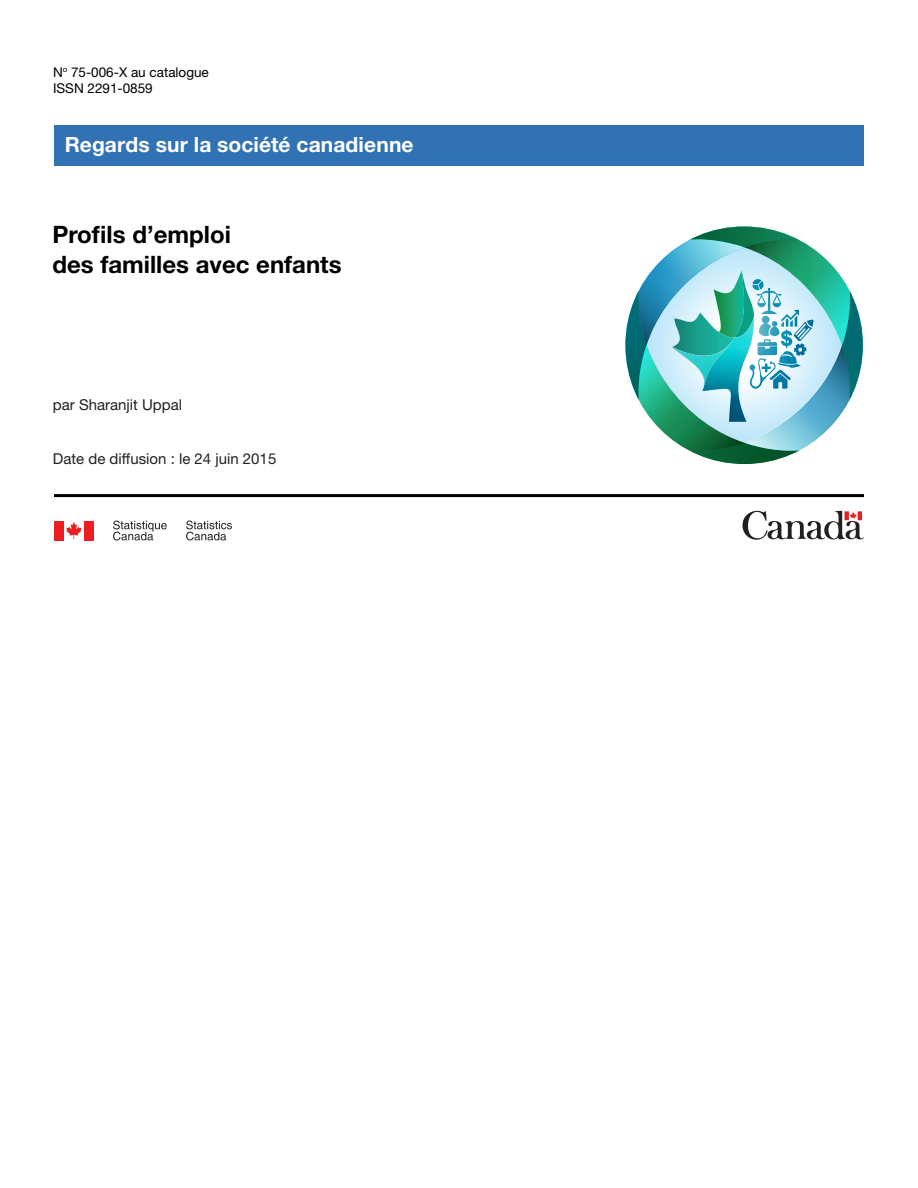
<style>
.page{position:relative;width:918px;height:1188px;background:#fff}
.page>*{position:absolute;margin:0;border:0;box-sizing:border-box;transform-origin:0 0}
.title-titre{font:700 24px/30px "Helvetica Neue LT Std";color:#000}
.series{font:700 21px "Helvetica Neue LT Std";letter-spacing:.005em;color:#fff}
.author-auteur-date{font:15px "Helvetica Neue LT Std";color:#231f20}
.catalogue_info{font:13.5px "Helvetica Neue LT Std";color:#000}
</style>
<div class="page">
<svg style="left:742px;top:511px;width:122px;height:29px"></svg>
<hr style="left:54px;top:494px;width:810px;height:3px;background:#000">
<svg style="left:66px;top:522px;width:16px;height:17px"></svg>
<div style="left:54px;top:521px;width:10px;height:19px;background:#ee1d23"></div>
<div style="left:84px;top:521px;width:10px;height:19px;background:#ee1d23"></div>
<svg style="left:113px;top:521px;width:54px;height:19px"></svg>
<svg style="left:186px;top:521px;width:46px;height:19px"></svg>
<svg style="left:625px;top:226px;width:238px;height:238px"></svg>
<div style="left:54px;top:125px;width:810px;height:40px;background:#3172b4"></div>
<p class="catalogue_info" style="left:53px;top:64px;width:157px">N<sup>o</sup> 75-006-X au catalogue</p>
<p class="catalogue_info" style="left:53px;top:80px;width:101px">ISSN 2291-0859</p>
<p class="series" style="left:65px;top:132px;width:350px">Regards sur la société canadienne</p>
<p class="title-titre" style="left:52px;top:219px;width:291px">Profils d’emploi<br>des familles avec enfants</p>
<p class="author-auteur-date" style="left:53px;top:395px;width:131px">par Sharanjit Uppal</p>
<p class="author-auteur-date" style="left:53px;top:449px;width:225px">Date de diffusion : le 24 juin 2015</p>
</div>
